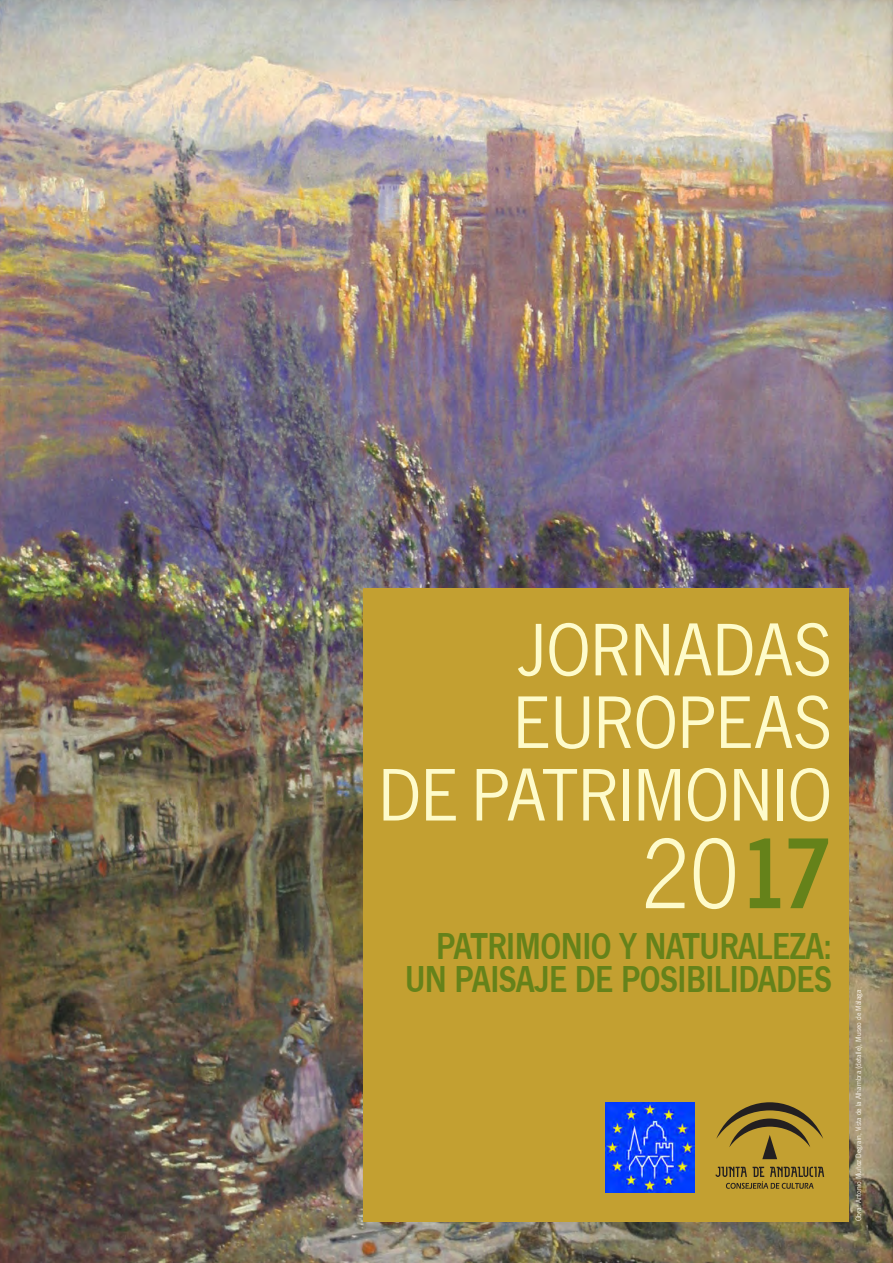
<style>
.page{position:relative;width:893px;height:1263px;background:#fff}
.page>*{position:absolute;margin:0;border:0;box-sizing:border-box;transform-origin:0 0}
.t1{font:113.55px "News Got DCD Ligh";color:#fefbca}
.t2{font:67.95px "News Got DCD";color:#fefbca}
.t3{font:600 38.7px "News Got T";letter-spacing:-.015em;color:#65821a;scale:.88 1}
.t4{font:8.1px "News Got T";color:#fbf5ec}
.s1{font-family:"News Got T";font-weight:600;font-size:104.55px;color:#65821a}
</style>
<div class="page">
<img style="left:0;top:0;width:893px;height:1263px">
<div style="left:363px;top:588px;width:485px;height:633px;background:#c3a031"></div>
<svg style="left:715px;top:1102px;width:109px;height:87px"></svg>
<img style="left:605px;top:1102px;width:90px;height:90px">
<p class="t2" style="left:517px;top:607px;width:317px">JORNADAS</p>
<p class="t2" style="left:513px;top:680px;width:320px">EUROPEAS</p>
<p class="t2" style="left:379px;top:752px;width:455px">DE PATRIMONIO</p>
<p class="t1" style="left:642px;top:805px;width:191px">20<span class="s1">17</span></p>
<p class="t3" style="left:436px;top:923px;width:451px">PATRIMONIO Y NATURALEZA:</p>
<p class="t3" style="left:405px;top:956px;width:487px">UN PAISAJE DE POSIBILIDADES</p>
<p class="t4" style="left:854px;top:1221px;width:233px;rotate:-90deg">Obra: Antonio Muñoz Degrain, Vista de la Alhambra (detalle), Museo de Málaga</p>
</div>
